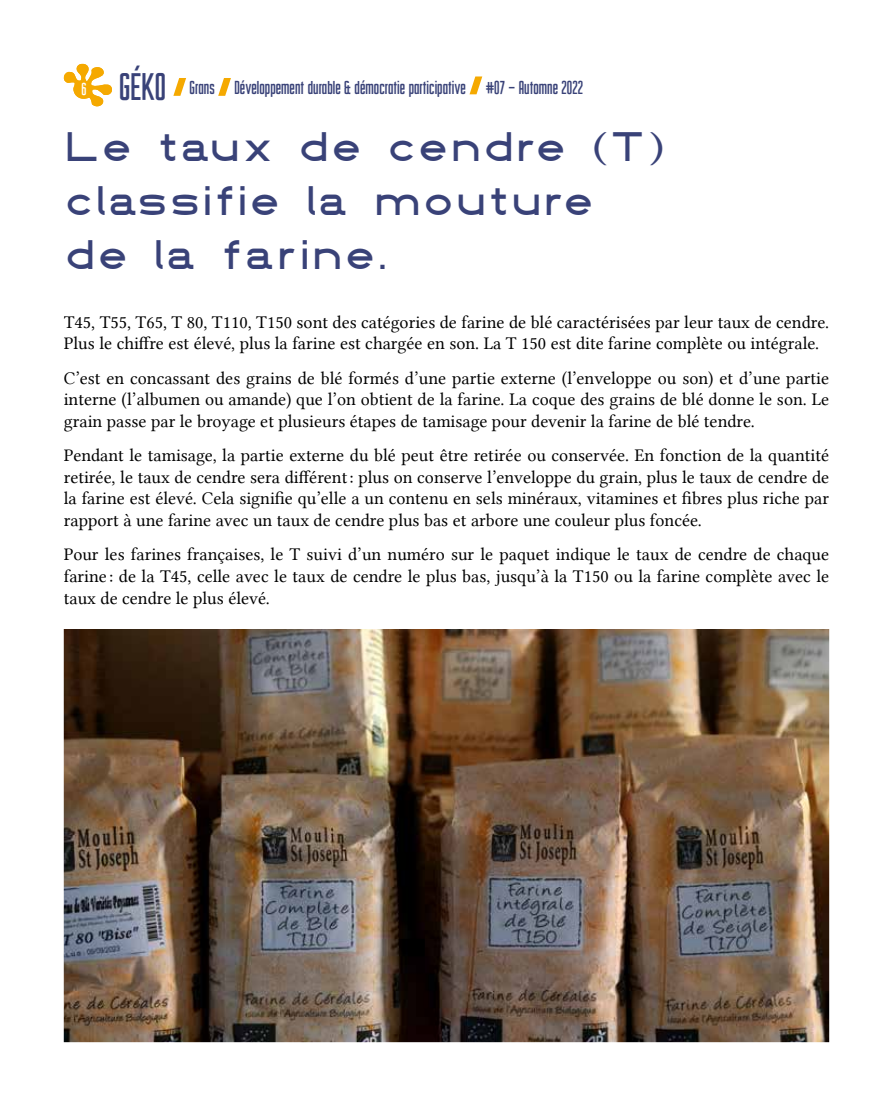
<style>
.page{position:relative;width:893px;height:1106px;background:#fff}
.page>*{position:absolute;margin:0;border:0;box-sizing:border-box;transform-origin:0 0}
.t1{font:45px/54px "DIN1451 fette Breitschrift 1936";color:#394278}
.t2{font:19.5px "Sturkopf";color:#394278}
.t3{font:18px/21.6px "Lin Libertine";color:#000;text-align:justify}
.t4{font:18px "Sturkopf";color:#fff}
.s1{font-size:40.05px}
</style>
<div class="page">
<img style="left:63px;top:76px;width:767px;height:967px">
<svg style="left:63px;top:63px;width:50px;height:45px"></svg>
<svg style="left:173px;top:78px;width:13px;height:18px"></svg>
<svg style="left:218px;top:78px;width:13px;height:18px"></svg>
<svg style="left:470px;top:76px;width:12px;height:18px"></svg>
<p class="t4" style="left:82px;top:79px;width:7px">6</p>
<p class="t2" style="left:119px;top:77px;width:465px"><span class="s1">GÉKO</span> Grans Développement durable &amp; démocratie participative #07 – Automne 2022</p>
<h1 class="t1" style="left:64px;top:117px;width:604px">Le taux de cendre (T) classifie la mouture de la farine.</h1>
<p class="t3" style="left:64px;top:311px;width:767px">T45, T55, T65, T 80, T110, T150 sont des catégories de farine de blé caractérisées par leur taux de cendre.<br>Plus le chiffre est élevé, plus la farine est chargée en son. La T 150 est dite farine complète ou intégrale.</p>
<p class="t3" style="left:64px;top:367px;width:767px">C’est en concassant des grains de blé formés d’une partie externe (l’enveloppe ou son) et d’une partie interne (l’albumen ou amande) que l’on obtient de la farine. La coque des grains de blé donne le son. Le grain passe par le broyage et plusieurs étapes de tamisage pour devenir la farine de blé tendre.</p>
<p class="t3" style="left:64px;top:444px;width:767px">Pendant le tamisage, la partie externe du blé peut être retirée ou conservée. En fonction de la quantité retirée, le taux de cendre sera différent : plus on conserve l’enveloppe du grain, plus le taux de cendre de la farine est élevé. Cela signifie qu’elle a un contenu en sels minéraux, vitamines et fibres plus riche par rapport à une farine avec un taux de cendre plus bas et arbore une couleur plus foncée.</p>
<p class="t3" style="left:64px;top:544px;width:767px">Pour les farines françaises, le T suivi d’un numéro sur le paquet indique le taux de cendre de chaque farine : de la T45, celle avec le taux de cendre le plus bas, jusqu’à la T150 ou la farine complète avec le taux de cendre le plus élevé.</p>
</div>
